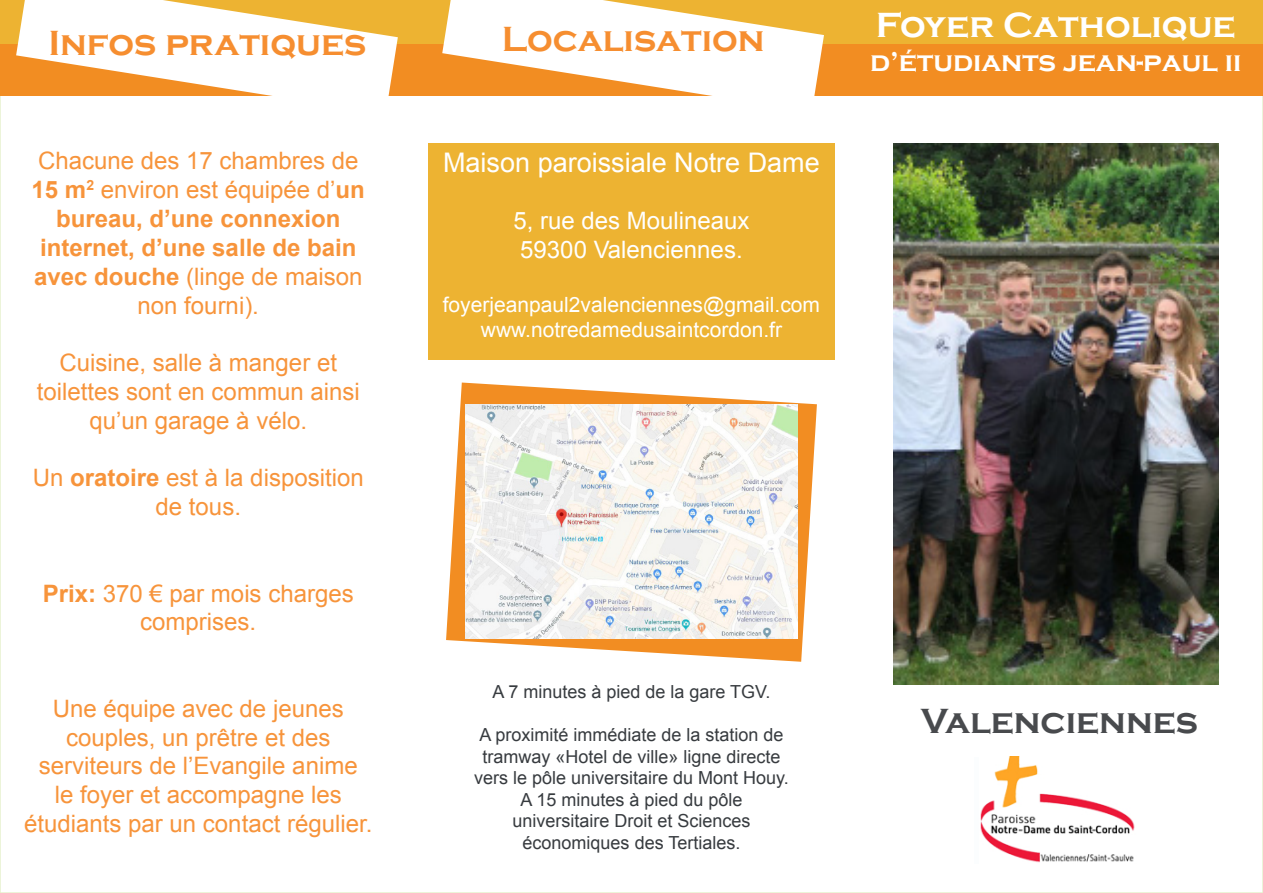
<style>
.page{position:relative;width:1263px;height:893px;background:#fff}
.page>*{position:absolute;margin:0;border:0;box-sizing:border-box;transform-origin:0 0}
.t1{font:700 36px "Copperplate Gothic";color:#f68e30}
.t2{font:700 36px "Copperplate Gothic";color:#fff}
.t3{font:700 36px "Copperplate Gothic";color:#484a4d}
.t4{font:700 28.5px "Copperplate Gothic";color:#fff}
.t5{font:27px "Arial";color:#fff}
.t6{font:24px/28.8px "Arial";color:#f7943b;text-align:center}
.t7{font:700 24px/28.8px "Arial";color:#f7943b;text-align:center}
.t8{font:24px "Arial";color:#fff}
.t9{font:21px "Arial";color:#fff}
.t10{font:18px/21.6px "Arial";color:#373b3f;text-align:center}
.s1{font-weight:700}
.s2{font-weight:400}
</style>
<div class="page">
<div style="left:0;top:0;width:1263px;height:893px;background:#fff;border:2px solid #e7f1cd"></div>
<div style="left:0;top:0;width:1263px;height:96px;background:#edb332"></div>
<svg style="left:446px;top:383px;width:371px;height:279px;fill:#f28d22"></svg>
<div style="left:428px;top:143px;width:406px;height:217px;background:#edb332"></div>
<div style="left:0;top:44px;width:1263px;height:52px;background:#f28d22"></div>
<svg style="left:442px;top:0;width:382px;height:96px"></svg>
<svg style="left:16px;top:0;width:382px;height:96px"></svg>
<img style="left:893px;top:143px;width:325px;height:542px">
<div style="left:974px;top:757px;width:163px;height:106px;background:#fbfdfe"></div>
<img style="left:980px;top:757px;width:155px;height:106px">
<img style="left:465px;top:404px;width:333px;height:235px">
<p class="t1" style="left:48px;top:23px;width:319px">Infos pratiques</p>
<p class="t6" style="left:32px;top:147px;width:335px;text-align:left">Chacune des 17 chambres de<br><span class="s1">15 m</span><sup>2</sup> environ est équipée d’<span class="s1">un</span></p>
<p class="t7" style="left:34px;top:205px;width:330px">bureau, d’une connexion internet, d’une salle de bain avec douche <span class="s2">(linge de maison non fourni).</span></p>
<p class="t6" style="left:37px;top:349px;width:324px">Cuisine, salle à manger et toilettes sont en commun ainsi qu’un garage à vélo.</p>
<p class="t6" style="left:33px;top:464px;width:332px">Un <span class="s1">oratoire</span> est à la disposition de tous.</p>
<p class="t6" style="left:43px;top:579px;width:312px"><span class="s1">Prix:</span> 370 € par mois charges</p>
<p class="t6" style="left:140px;top:608px;width:118px">comprises.</p>
<p class="t6" style="left:24px;top:694px;width:350px">Une équipe avec de jeunes couples, un prêtre et des serviteurs de l’Evangile anime<br>le foyer et accompagne les étudiants par un contact régulier.</p>
<p class="t1" style="left:502px;top:19px;width:264px">Localisation</p>
<p class="t5" style="left:443px;top:145px;width:378px">Maison paroissiale Notre Dame</p>
<p class="t8" style="left:513px;top:205px;width:238px">5, rue des Moulineaux</p>
<p class="t8" style="left:520px;top:234px;width:224px">59300 Valenciennes.</p>
<p class="t9" style="left:443px;top:291px;width:379px">foyerjeanpaul2valenciennes@gmail.com</p>
<p class="t9" style="left:481px;top:316px;width:303px">www.notredamedusaintcordon.fr</p>
<p class="t2" style="left:876px;top:5px;width:361px">Foyer Catholique</p>
<p class="t4" style="left:870px;top:46px;width:373px">d’étudiants jean-paul ii</p>
<p class="t10" style="left:492px;top:681px;width:280px">A 7 minutes à pied de la gare TGV.</p>
<p class="t10" style="left:479px;top:724px;width:306px">A proximité immédiate de la station de</p>
<p class="t10" style="left:482px;top:746px;width:300px">tramway «Hotel de ville» ligne directe</p>
<p class="t10" style="left:474px;top:767px;width:316px">vers le pôle universitaire du Mont Houy.</p>
<p class="t10" style="left:520px;top:789px;width:224px">A 15 minutes à pied du pôle</p>
<p class="t10" style="left:512px;top:810px;width:240px">universitaire Droit et Sciences économiques des Tertiales.</p>
<p class="t3" style="left:921px;top:701px;width:279px">Valenciennes</p>
</div>
